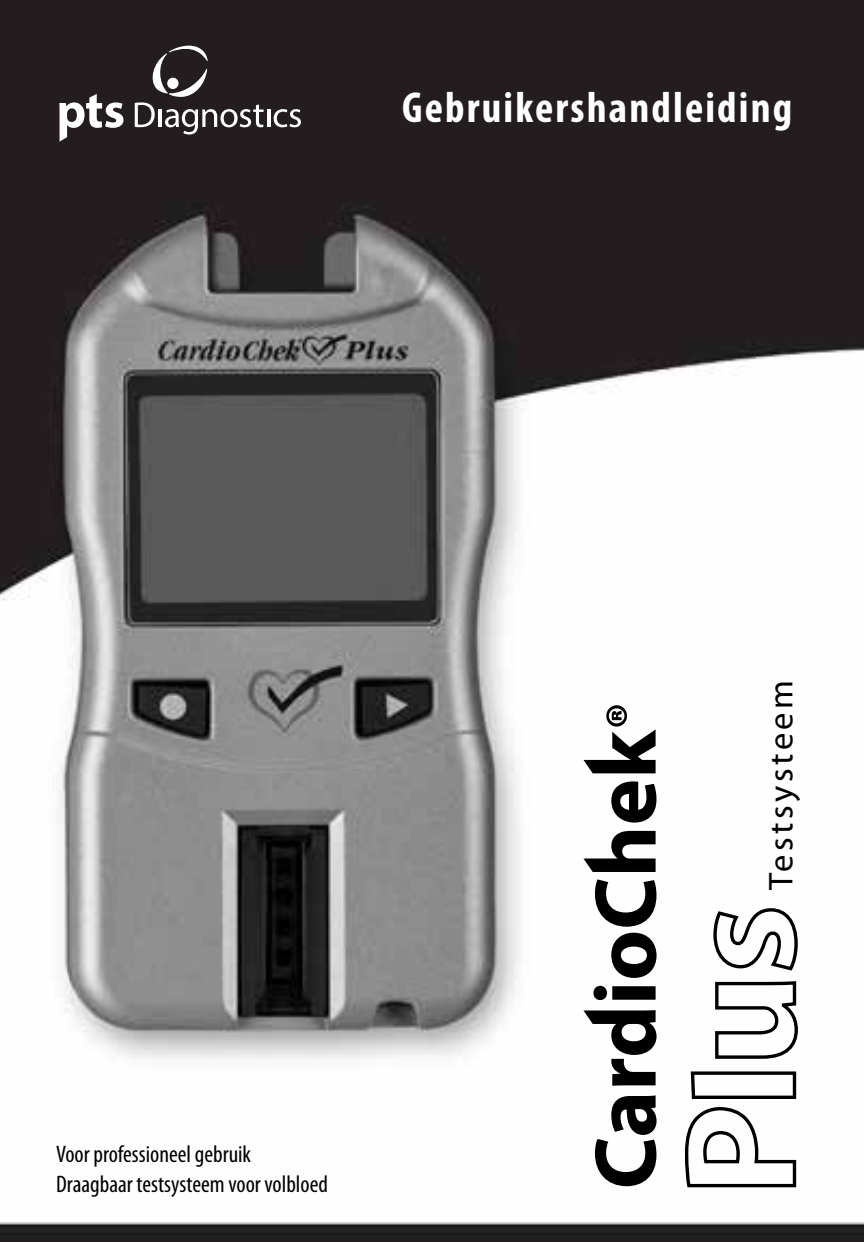
<style>
.page{position:relative;width:864px;height:1242px;background:#fff}
.page>*{position:absolute;margin:0;border:0;box-sizing:border-box;transform-origin:0 0}
.t1{font:700 condensed 43.5px "Myriad Pro";letter-spacing:.05em;color:#fff}
.t2{font:34.5px "Myriad Pro";letter-spacing:.1em;color:#000}
.t3{font:condensed 24px/30px "Myriad Pro";color:#000}
</style>
<div class="page">
<img style="left:0;top:0;width:864px;height:1242px">
<svg style="left:59px;top:94px;width:65px;height:48px"></svg>
<hr style="left:267px;top:109px;width:3px;height:18px;background:#fff">
<svg style="left:274px;top:109px;width:27px;height:18px"></svg>
<svg style="left:135px;top:46px;width:129px;height:89px;background:#423d3f"></svg>
<div style="left:167px;top:78px;width:12px;height:11px;background:#fff;border-radius:50%"></div>
<svg style="left:683px;top:906px;width:117px;height:284px"></svg>
<svg style="left:595px;top:1095px;width:62px;height:91px"></svg>
<svg style="left:583px;top:1010px;width:74px;height:76px"></svg>
<svg style="left:593px;top:986px;width:63px;height:14px"></svg>
<svg style="left:611px;top:933px;width:46px;height:45px"></svg>
<svg style="left:595px;top:879px;width:61px;height:48px"></svg>
<svg style="left:583px;top:831px;width:73px;height:41px"></svg>
<svg style="left:611px;top:781px;width:45px;height:42px"></svg>
<svg style="left:583px;top:705px;width:73px;height:68px"></svg>
<h1 class="t1" style="left:402px;top:81px;width:392px">Gebruikershandleiding</h1>
<p class="t3" style="left:56px;top:1139px;width:273px">Voor professioneel gebruik<br>Draagbaar testsysteem voor volbloed</p>
<h2 class="t2" style="left:760px;top:890px;width:211px;rotate:-90deg">Testsysteem</h2>
</div>
